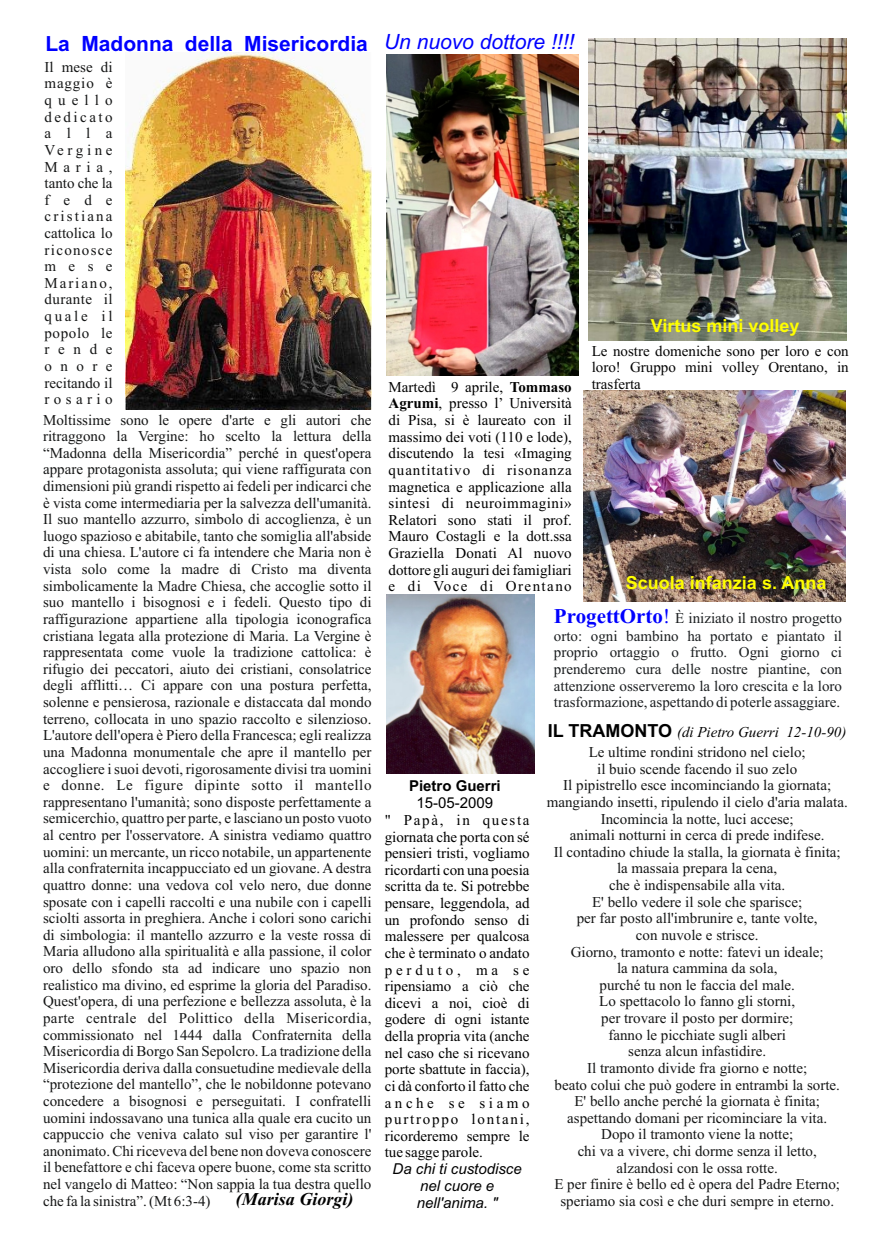
<style>
.page{position:relative;width:893px;height:1238px;background:#fff}
.page>*{position:absolute;margin:0;border:0;box-sizing:border-box;transform-origin:0 0}
.t1{font:700 21px "Arial";color:#00f}
.t2{font:italic 21px "Arial";color:#00f}
.t3{font:700 18px "Arial";color:#ff0}
.t4{font:italic 700 18px "Times New Roman";color:#000}
.t5{font:15px/16.6px "Times New Roman";color:#151616;text-align:justify}
.t6{font:15px/16.6px "Times New Roman";color:#000;text-align:justify}
.t7{font:15px/16.8px "Times New Roman";color:#1c1f21;text-align:justify}
.t8{font:15px/16.6px "Times New Roman";color:#050505;text-align:justify}
.t9{font:italic 15px/16.8px "Arial";color:#000;text-align:center}
.t10{font:italic 15px "Times New Roman";color:#000}
.t11{font:700 15px "Arial";color:#000}
.t12{font:15px "Arial";color:#000}
.s1{font-weight:700}
.s2{font-weight:700;font-size:21px;color:#00f}
.s3{font-size:21px;color:#00f}
.s4{font-family:"Arial";font-weight:700;font-style:normal;font-size:18px}
</style>
<div class="page">
<img style="left:125px;top:53px;width:246px;height:356px">
<img style="left:386px;top:54px;width:193px;height:322px">
<img style="left:386px;top:594px;width:149px;height:179px">
<img style="left:588px;top:38px;width:258px;height:302px">
<img style="left:583px;top:390px;width:262px;height:211px">
<h1 class="t1" style="left:45px;top:35px;width:324px">La Madonna della Misericordia</h1>
<p class="t5" style="left:45px;top:60px;width:70px">Il mese di maggio è quello dedicato alla Vergine Maria, tanto che la fede cristiana cattolica lo riconosce mese Mariano, durante il quale il popolo le rende onore recitando il rosario</p>
<p class="t5" style="left:43px;top:412px;width:330px">Moltissime sono le opere d'arte e gli autori che ritraggono la Vergine: ho scelto la lettura della “Madonna della Misericordia” perché in quest'opera appare protagonista assoluta; qui viene raffigurata con dimensioni più grandi rispetto ai fedeli per indicarci che è vista come intermediaria per la salvezza dell'umanità.<br>Il suo mantello azzurro, simbolo di accoglienza, è un luogo spazioso e abitabile, tanto che somiglia all'abside di una chiesa. L'autore ci fa intendere che Maria non è vista solo come la madre di Cristo ma diventa simbolicamente la Madre Chiesa, che accoglie sotto il suo mantello i bisognosi e i fedeli. Questo tipo di raffigurazione appartiene alla tipologia iconografica cristiana legata alla protezione di Maria. La Vergine è rappresentata come vuole la tradizione cattolica: è rifugio dei peccatori, aiuto dei cristiani, consolatrice degli afflitti… Ci appare con una postura perfetta, solenne e pensierosa, razionale e distaccata dal mondo terreno, collocata in uno spazio raccolto e silenzioso.<br>L'autore dell'opera è Piero della Francesca; egli realizza una Madonna monumentale che apre il mantello per accogliere i suoi devoti, rigorosamente divisi tra uomini e donne. Le figure dipinte sotto il mantello rappresentano l'umanità; sono disposte perfettamente a semicerchio, quattro per parte, e lasciano un posto vuoto al centro per l'osservatore. A sinistra vediamo quattro uomini: un mercante, un ricco notabile, un appartenente alla confraternita incappucciato ed un giovane. A destra quattro donne: una vedova col velo nero, due donne sposate con i capelli raccolti e una nubile con i capelli sciolti assorta in preghiera. Anche i colori sono carichi di simbologia: il mantello azzurro e la veste rossa di Maria alludono alla spiritualità e alla passione, il color oro dello sfondo sta ad indicare uno spazio non realistico ma divino, ed esprime la gloria del Paradiso.<br>Quest'opera, di una perfezione e bellezza assoluta, è la parte centrale del Polittico della Misericordia, commissionato nel 1444 dalla Confraternita della Misericordia di Borgo San Sepolcro. La tradizione della Misericordia deriva dalla consuetudine medievale della “protezione del mantello”, che le nobildonne potevano concedere a bisognosi e perseguitati. I confratelli uomini indossavano una tunica alla quale era cucito un cappuccio che veniva calato sul viso per garantire l' anonimato. Chi riceveva del bene non doveva conoscere il benefattore e chi faceva opere buone, come sta scritto nel vangelo di Matteo: “Non sappia la tua destra quello che fa la sinistra”. (Mt 6:3-4)</p>
<p class="t4" style="left:236px;top:1192px;width:119px">(Marisa Giorgi)</p>
<h1 class="t2" style="left:384px;top:34px;width:192px">Un nuovo dottore !!!!</h1>
<p class="t6" style="left:388px;top:380px;width:185px">Martedì 9 aprile, <span class="s1">Tommaso Agrumi</span>, presso l’ Università di Pisa, si è laureato con il massimo dei voti (110 e lode), discutendo la tesi «Imaging quantitativo di risonanza magnetica e applicazione alla sintesi di neuroimmagini» Relatori sono stati il prof.<br>Mauro Costagli e la dott.ssa Graziella Donati Al nuovo dottore gli auguri dei famigliari e di Voce di Orentano</p>
<p class="t3" style="left:651px;top:319px;width:150px">Virtus mini volley</p>
<p class="t8" style="left:592px;top:344px;width:258px">Le nostre domeniche sono per loro e con loro! Gruppo mini volley Orentano, in trasferta</p>
<p class="t3" style="left:626px;top:575px;width:202px">Scuola infanzia s. Anna</p>
<p class="t7" style="left:554px;top:611px;width:290px"><span class="s2">ProgettOrto</span><span class="s3">!</span> È iniziato il nostro progetto orto: ogni bambino ha portato e piantato il proprio ortaggio o frutto. Ogni giorno ci prenderemo cura delle nostre piantine, con attenzione osserveremo la loro crescita e la loro trasformazione, aspettando di poterle assaggiare.</p>
<p class="t11" style="left:409px;top:779px;width:93px">Pietro Guerri</p>
<p class="t12" style="left:417px;top:796px;width:78px">15-05-2009</p>
<p class="t6" style="left:385px;top:813px;width:146px">" Papà, in questa giornata che porta con sé pensieri tristi, vogliamo ricordarti con una poesia scritta da te. Si potrebbe pensare, leggendola, ad un profondo senso di malessere per qualcosa che è terminato o andato perduto, ma se ripensiamo a ciò che dicevi a noi, cioè di godere di ogni istante della propria vita (anche nel caso che si ricevano porte sbattute in faccia), ci dà conforto il fatto che anche se siamo purtroppo lontani, ricorderemo sempre le tue sagge parole.</p>
<p class="t9" style="left:393px;top:1161px;width:131px">Da chi ti custodisce nel cuore e nell'anima. "</p>
<p class="t10" style="left:548px;top:726px;width:300px"><span class="s4">IL TRAMONTO</span> (di Pietro Guerri 12-10-90)</p>
<p class="t5" style="left:547px;top:745px;width:303px;text-align:center">Le ultime rondini stridono nel cielo;<br>il buio scende facendo il suo zelo<br>Il pipistrello esce incominciando la giornata; mangiando insetti, ripulendo il cielo d'aria malata.<br>Incomincia la notte, luci accese;<br>animali notturni in cerca di prede indifese.<br>Il contadino chiude la stalla, la giornata è finita; la massaia prepara la cena,<br>che è indispensabile alla vita.<br>E' bello vedere il sole che sparisce;<br>per far posto all'imbrunire e, tante volte,<br>con nuvole e strisce.<br>Giorno, tramonto e notte: fatevi un ideale;<br>la natura cammina da sola,<br>purché tu non le faccia del male.<br>Lo spettacolo lo fanno gli storni,<br>per trovare il posto per dormire;<br>fanno le picchiate sugli alberi<br>senza alcun infastidire.<br>Il tramonto divide fra giorno e notte;<br>beato colui che può godere in entrambi la sorte.<br>E' bello anche perché la giornata è finita; aspettando domani per ricominciare la vita.<br>Dopo il tramonto viene la notte;<br>chi va a vivere, chi dorme senza il letto,<br>alzandosi con le ossa rotte.<br>E per finire è bello ed è opera del Padre Eterno; speriamo sia così e che duri sempre in eterno.</p>
</div>
